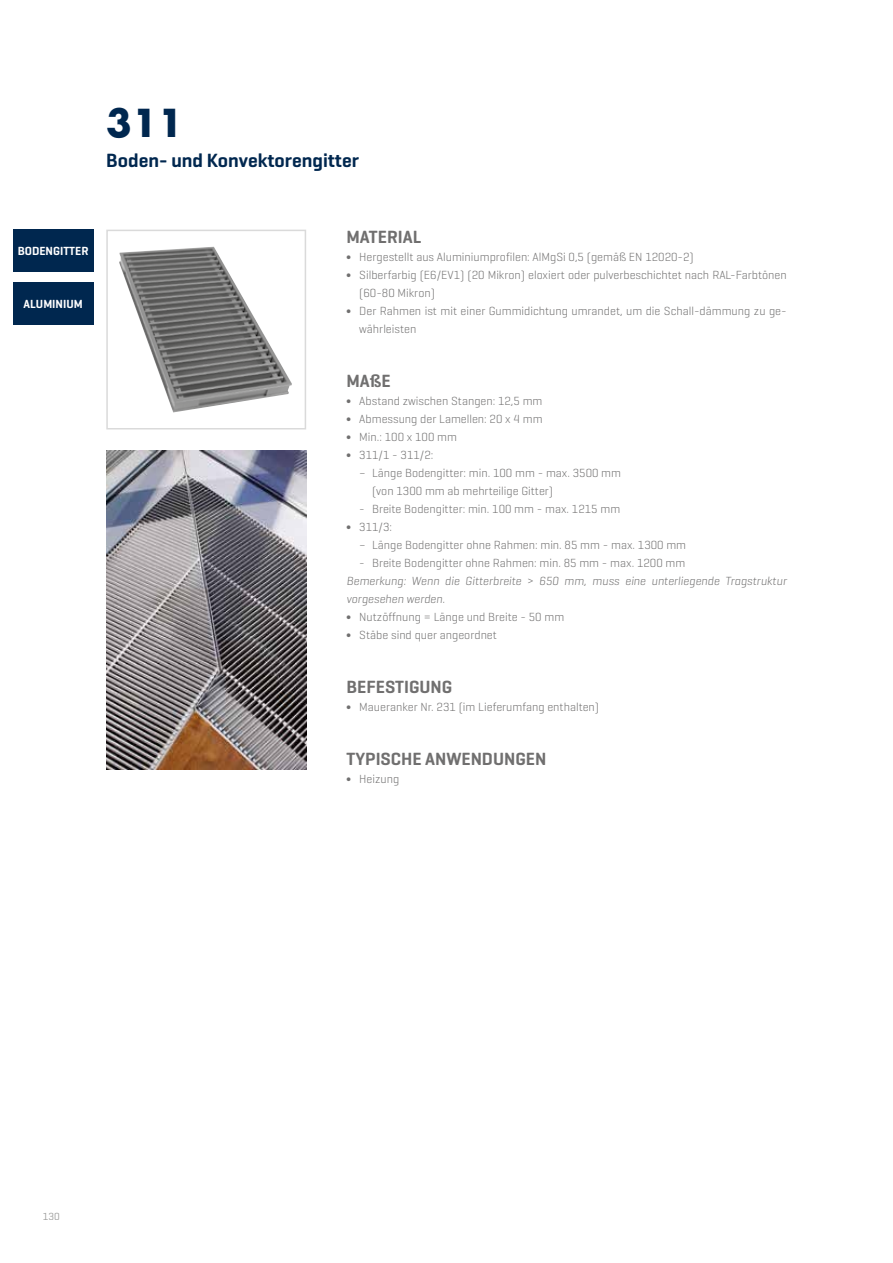
<style>
.page{position:relative;width:893px;height:1263px;background:#fff}
.page>*{position:absolute;margin:0;border:0;box-sizing:border-box;transform-origin:0 0}
.t1{font:700 37.5px "Futura Std";color:#00274f}
.t2{font:600 19.5px "Geogrotesque";color:#00274f}
.t3{font:600 18px "Geogrotesque";color:#706f6f}
.t4{font:300 12px/18px "Geogrotesque";color:#706f6f}
.t5{font:italic 300 12px/18px "Geogrotesque";color:#706f6f}
.t6{font:600 12px "Geogrotesque";color:#fff}
.t7{font:10.5px "Geogrotesque";color:#9d9d9c}
</style>
<div class="page">
<div style="left:13px;top:230px;width:81px;height:42px;background:#00274f"></div>
<img style="left:119px;top:247px;width:173px;height:165px">
<div style="left:106px;top:230px;width:200px;height:199px;border:2px solid #dadada"></div>
<div style="left:13px;top:282px;width:81px;height:43px;background:#00274f"></div>
<img style="left:106px;top:451px;width:200px;height:319px">
<h1 class="t1" style="left:106px;top:98px;width:79px">311</h1>
<h2 class="t2" style="left:106px;top:148px;width:254px">Boden- und Konvektorengitter</h2>
<p class="t6" style="left:18px;top:244px;width:72px">BODENGITTER</p>
<p class="t6" style="left:24px;top:296px;width:61px">ALUMINIUM</p>
<h3 class="t3" style="left:347px;top:226px;width:76px">MATERIAL</h3>
<p class="t4" style="left:347px;top:248px;width:349px">∫ Hergestellt aus Aluminiumprofilen: AlMgSi 0,5 (gemäß EN 12020-2)</p>
<p class="t4" style="left:347px;top:266px;width:442px">∫ Silberfarbig (E6/EV1) (20 Mikron) eloxiert oder pulverbeschichtet nach RAL-Farbtönen</p>
<p class="t4" style="left:359px;top:284px;width:77px">(60-80 Mikron)</p>
<p class="t4" style="left:347px;top:302px;width:442px">∫ Der Rahmen ist mit einer Gummidichtung umrandet, um die Schall-dämmung zu ge-</p>
<p class="t4" style="left:359px;top:320px;width:58px">währleisten</p>
<h3 class="t3" style="left:347px;top:370px;width:46px">MAßE</h3>
<p class="t4" style="left:347px;top:392px;width:197px">∫ Abstand zwischen Stangen: 12,5 mm ∫ Abmessung der Lamellen: 20 x 4 mm ∫ Min.: 100 x 100 mm<br>∫ 311/1 - 311/2:</p>
<p class="t4" style="left:372px;top:464px;width:250px;text-indent:-13px">– Länge Bodengitter: min. 100 mm - max. 3500 mm (von 1300 mm ab mehrteilige Gitter)</p>
<p class="t4" style="left:347px;top:500px;width:275px;text-indent:13px">- Breite Bodengitter: min. 100 mm - max. 1215 mm ∫ 311/3:</p>
<p class="t4" style="left:359px;top:536px;width:328px">– Länge Bodengitter ohne Rahmen: min. 85 mm - max. 1300 mm</p>
<p class="t4" style="left:359px;top:554px;width:327px">- Breite Bodengitter ohne Rahmen: min. 85 mm - max. 1200 mm</p>
<p class="t5" style="left:347px;top:572px;width:442px">Bemerkung: Wenn die Gitterbreite &gt; 650 mm, muss eine unterliegende Tragstruktur vorgesehen werden.</p>
<p class="t4" style="left:347px;top:608px;width:219px">∫ Nutzöffnung = Länge und Breite - 50 mm ∫ Stäbe sind quer angeordnet</p>
<h3 class="t3" style="left:347px;top:676px;width:107px">BEFESTIGUNG</h3>
<p class="t4" style="left:347px;top:698px;width:254px">∫ Maueranker Nr. 231 (im Lieferumfang enthalten)</p>
<h3 class="t3" style="left:347px;top:748px;width:201px">TYPISCHE ANWENDUNGEN</h3>
<p class="t4" style="left:347px;top:770px;width:54px">∫ Heizung</p>
<p class="t7" style="left:43px;top:1210px;width:19px">130</p>
</div>
